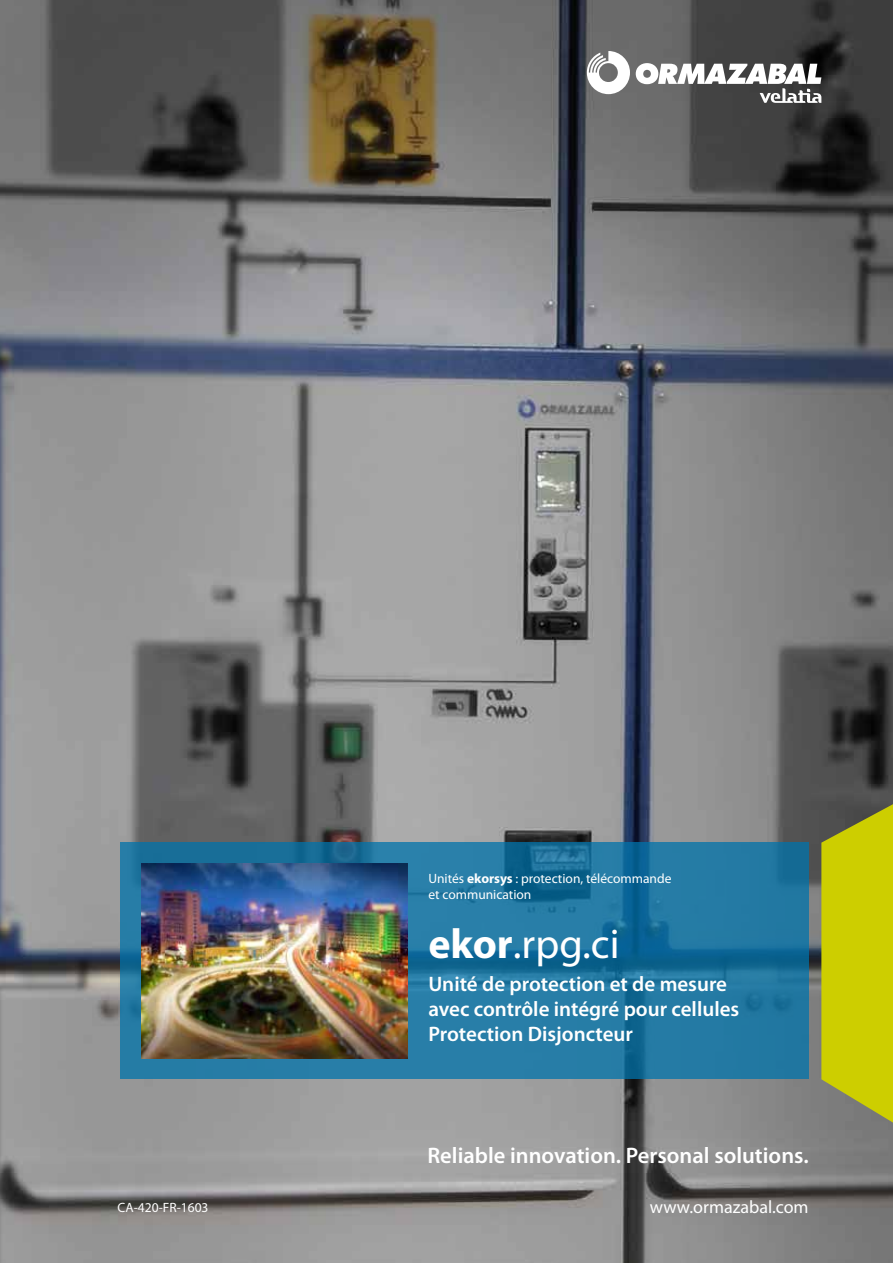
<style>
.page{position:relative;width:893px;height:1263px;background:#fff}
.page>*{position:absolute;margin:0;border:0;box-sizing:border-box;transform-origin:0 0}
.t1{font:42px "Myriad Pro";color:#fff}
.t2{font:600 22.5px "Myriad Pro";color:#fff}
.t3{font:600 21px/25.2px "Myriad Pro";color:#fff}
.t4{font:18px "Myriad Pro";color:#fff}
.t5{font:13.5px/16.2px "Myriad Pro";color:#fff}
.s1{font-weight:700}
</style>
<div class="page">
<img style="left:0;top:0;width:893px;height:1263px">
<svg style="left:120px;top:843px;width:689px;height:236px;background:#21759f"></svg>
<svg style="left:821px;top:804px;width:72px;height:318px;background:#bfc00d"></svg>
<img style="left:141px;top:864px;width:266px;height:194px">
<svg style="left:587px;top:51px;width:43px;height:43px"></svg>
<svg style="left:636px;top:63px;width:185px;height:40px"></svg>
<p class="t5" style="left:428px;top:870px;width:245px">Unités <span class="s1">ekorsys</span> : protection, télécommande et communication</p>
<h1 class="t1" style="left:428px;top:921px;width:193px"><span class="s1">ekor</span>.rpg.ci</h1>
<p class="t3" style="left:428px;top:971px;width:313px">Unité de protection et de mesure avec contrôle intégré pour cellules<br>Protection Disjoncteur</p>
<p class="t2" style="left:427px;top:1142px;width:383px">Reliable innovation. Personal solutions.</p>
<p class="t5" style="left:118px;top:1199px;width:92px">CA-420-FR-1603</p>
<p class="t4" style="left:650px;top:1197px;width:160px">www.ormazabal.com</p>
</div>
